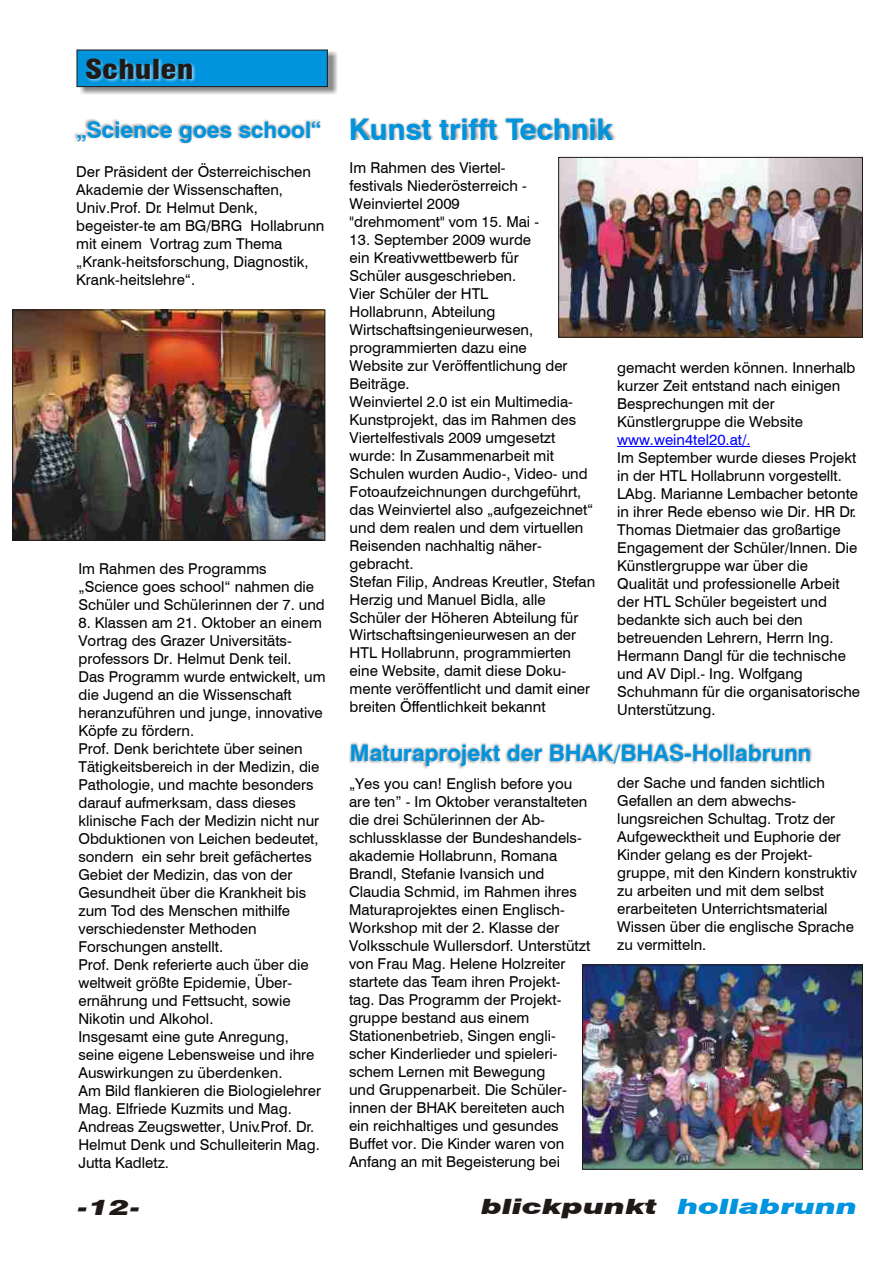
<style>
.page{position:relative;width:894px;height:1263px;background:#fff}
.page>*{position:absolute;margin:0;border:0;box-sizing:border-box;transform-origin:0 0}
.t1{font:700 29.85px "Swis 721 BT";color:#0094de}
.t2{font:26.85px "Swis 721 Blk Cn BT";color:#1f1a17;scale:1.22 1}
.t3{font:700 22.8px "Swis 721 BT";color:#0094de}
.t4{font:italic 21px "Swis 721 Blk BT";color:#1f1a17;scale:1.49 1}
.t5{font:15px/18px "Swis 721 BT";color:#000}
.t6{font:15px "Swis 721 BT";color:#00f}
.s1{color:#0094de}
</style>
<div class="page">
<img style="left:81px;top:52px;width:256px;height:42px">
<div style="left:77px;top:50px;width:251px;height:37px;background:#0094de;border:1px solid #1f1a17"></div>
<img style="left:86px;top:58px;width:110px;height:24px">
<img style="left:14px;top:312px;width:309px;height:227px">
<div style="left:12px;top:310px;width:313px;height:231px;border:1px solid #1f1a17"></div>
<img style="left:584px;top:967px;width:277px;height:201px">
<div style="left:582px;top:965px;width:281px;height:205px;border:1px solid #1f1a17"></div>
<img style="left:560px;top:159px;width:301px;height:177px">
<div style="left:558px;top:157px;width:305px;height:181px;border:1px solid #1f1a17"></div>
<img style="left:350px;top:117px;width:266px;height:23px">
<hr style="left:617px;top:446px;width:133px;height:1px;background:#00f">
<img style="left:74px;top:119px;width:247px;height:25px">
<img style="left:349px;top:742px;width:463px;height:26px">
<h2 class="t2" style="left:85px;top:59px;width:90px">Schulen</h2>
<h3 class="t3" style="left:77px;top:120px;width:246px">„Science goes school“</h3>
<h1 class="t1" style="left:349px;top:117px;width:266px">Kunst trifft Technik</h1>
<p class="t5" style="left:76px;top:164px;width:250px">Der Präsident der Österreichischen<br>Akademie der Wissenschaften,<br>Univ.Prof. Dr. Helmut Denk, begeister-te am BG/BRG Hollabrunn mit einem Vortrag zum Thema „Krank-heitsforschung, Diagnostik,<br>Krank-heitslehre“.</p>
<p class="t5" style="left:350px;top:160px;width:191px">Im Rahmen des Viertel&shy;festivals Niederösterreich -<br>Weinviertel 2009 "drehmoment" vom 15. Mai -</p>
<p class="t5" style="left:350px;top:232px;width:247px">13. September 2009 wurde<br>ein Kreativwettbewerb für<br>Schüler ausgeschrieben.<br>Vier Schüler der HTL<br>Hollabrunn, Abteilung<br>Wirtschaftsingenieurwesen, programmierten dazu eine<br>Website zur Veröffentlichung der<br>Beiträge.<br>Weinviertel 2.0 ist ein Multimedia-<br>Kunstprojekt, das im Rahmen des<br>Viertelfestivals 2009 umgesetzt wurde: In Zusammenarbeit mit<br>Schulen wurden Audio-, Video- und<br>Fotoaufzeichnungen durchgeführt, das Weinviertel also „aufgezeichnet“ und dem realen und dem virtuellen<br>Reisenden nachhaltig näher&shy;gebracht.<br>Stefan Filip, Andreas Kreutler, Stefan<br>Herzig und Manuel Bidla, alle<br>Schüler der Höheren Abteilung für<br>Wirtschaftsingenieurwesen an der<br>HTL Hollabrunn, programmierten eine Website, damit diese Doku&shy;mente veröffentlicht und damit einer breiten Öffentlichkeit bekannt</p>
<p class="t5" style="left:617px;top:360px;width:240px">gemacht werden können. Innerhalb kurzer Zeit entstand nach einigen<br>Besprechungen mit der<br>Künstlergruppe die Website</p>
<p class="t5" style="left:617px;top:450px;width:244px">Im September wurde dieses Projekt in der HTL Hollabrunn vorgestellt.<br>LAbg. Marianne Lembacher betonte in ihrer Rede ebenso wie Dir. HR Dr.<br>Thomas Dietmaier das großartige<br>Engagement der Schüler/Innen. Die<br>Künstlergruppe war über die<br>Qualität und professionelle Arbeit der HTL Schüler begeistert und bedankte sich auch bei den betreuenden Lehrern, Herrn Ing.<br>Hermann Dangl für die technische und AV Dipl.- Ing. Wolfgang<br>Schuhmann für die organisatorische<br>Unterstützung.</p>
<p class="t6" style="left:617px;top:434px;width:135px">www.wein4tel20.at/.</p>
<p class="t5" style="left:78px;top:561px;width:248px">Im Rahmen des Programms „Science goes school“ nahmen die<br>Schüler und Schülerinnen der 7. und</p>
<p class="t5" style="left:78px;top:615px;width:249px">8. Klassen am 21. Oktober an einem<br>Vortrag des Grazer Universitäts&shy;professors Dr. Helmut Denk teil.<br>Das Programm wurde entwickelt, um die Jugend an die Wissenschaft heranzuführen und junge, innovative<br>Köpfe zu fördern.<br>Prof. Denk berichtete über seinen<br>Tätigkeitsbereich in der Medizin, die<br>Pathologie, und machte besonders darauf aufmerksam, dass dieses klinische Fach der Medizin nicht nur<br>Obduktionen von Leichen bedeutet, sondern ein sehr breit gefächertes<br>Gebiet der Medizin, das von der<br>Gesundheit über die Krankheit bis zum Tod des Menschen mithilfe verschiedenster Methoden<br>Forschungen anstellt.<br>Prof. Denk referierte auch über die weltweit größte Epidemie, Über&shy;ernährung und Fettsucht, sowie<br>Nikotin und Alkohol.<br>Insgesamt eine gute Anregung, seine eigene Lebensweise und ihre<br>Auswirkungen zu überdenken.<br>Am Bild flankieren die Biologielehrer<br>Mag. Elfriede Kuzmits und Mag.<br>Andreas Zeugswetter, Univ.Prof. Dr.<br>Helmut Denk und Schulleiterin Mag.<br>Jutta Kadletz.</p>
<h3 class="t3" style="left:350px;top:743px;width:463px">Maturaprojekt der BHAK/BHAS-Hollabrunn</h3>
<p class="t5" style="left:617px;top:775px;width:241px">der Sache und fanden sichtlich<br>Gefallen an dem abwechs&shy;lungsreichen Schultag. Trotz der<br>Aufgewecktheit und Euphorie der<br>Kinder gelang es der Projekt&shy;gruppe, mit den Kindern konstruktiv zu arbeiten und mit dem selbst erarbeiteten Unterrichtsmaterial<br>Wissen über die englische Sprache zu vermitteln.</p>
<p class="t5" style="left:349px;top:776px;width:243px">„Yes you can! English before you are ten” - Im Oktober veranstalteten die drei Schülerinnen der Ab&shy;schlussklasse der Bundeshandels&shy;akademie Hollabrunn, Romana<br>Brandl, Stefanie Ivansich und<br>Claudia Schmid, im Rahmen ihres<br>Maturaprojektes einen Englisch-<br>Workshop mit der 2. Klasse der<br>Volksschule Wullersdorf. Unterstützt von Frau Mag. Helene Holzreiter startete das Team ihren Projekt-<br>tag. Das Programm der Projekt&shy;gruppe bestand aus einem<br>Stationenbetrieb, Singen engli&shy;scher Kinderlieder und spieleri&shy;schem Lernen mit Bewegung<br>und Gruppenarbeit. Die Schüler&shy;innen der BHAK bereiteten auch<br>ein reichhaltiges und gesundes<br>Buffet vor. Die Kinder waren von<br>Anfang an mit Begeisterung bei</p>
<h3 class="t4" style="left:77px;top:1199px;width:44px">-12-</h3>
<h3 class="t4" style="left:481px;top:1198px;width:254px">blickpunkt <span class="s1">hollabrunn</span></h3>
</div>
